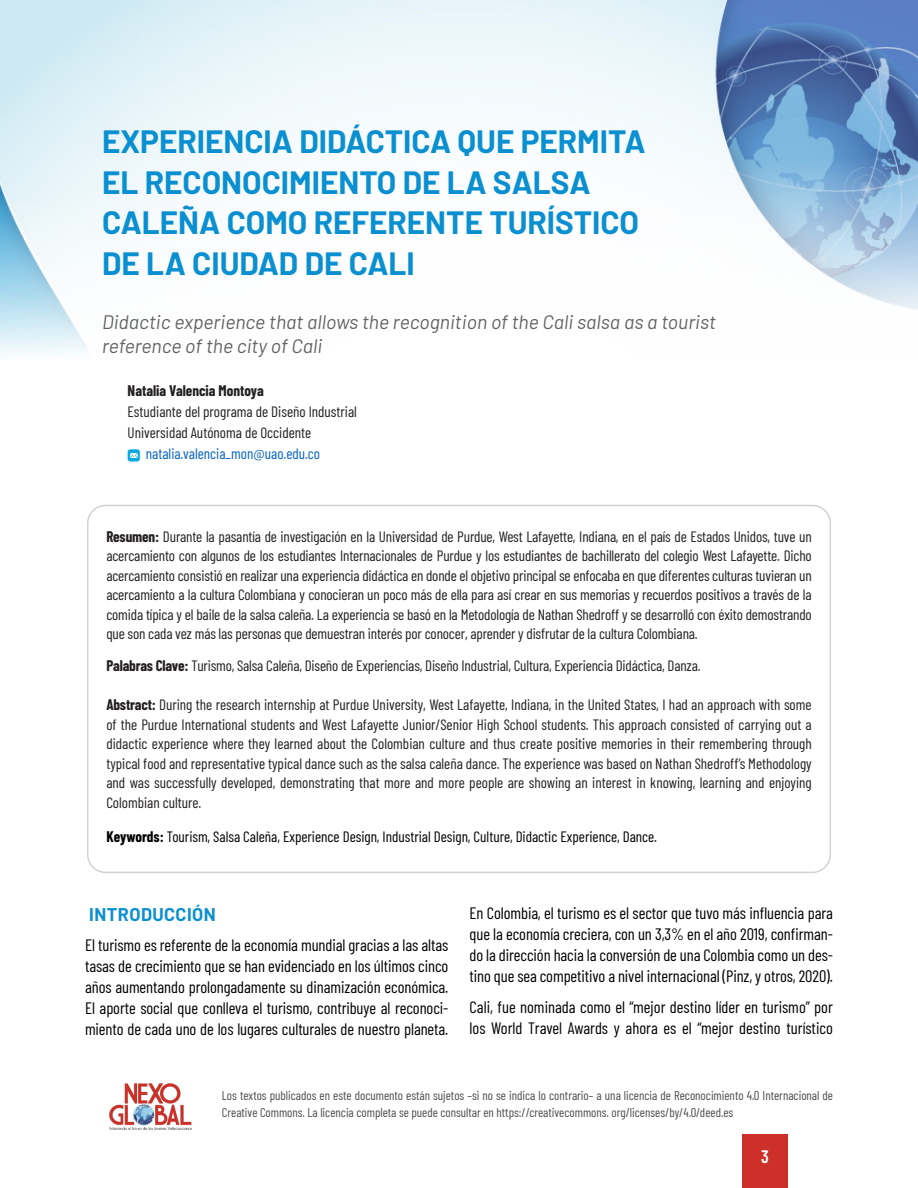
<style>
.page{position:relative;width:918px;height:1188px;background:#fff}
.page>*{position:absolute;margin:0;border:0;box-sizing:border-box;transform-origin:0 0}
.t1{font:700 31.5px "Barlow";color:#0a8fd1}
.t2{font:italic 19.5px "Barlow";color:#636366}
.t3{font:700 18px "Barlow";letter-spacing:.025em;color:#0a8fd1}
.t4{font:600 18px "Barlow Condensed";color:#fff}
.t5{font:16.5px/21px "Barlow Condensed";letter-spacing:-.005em;color:#000;text-align:justify}
.No_Spacing{font:15px/19.5px "Barlow Condensed";letter-spacing:-.01em;color:#231f20;text-align:justify}
.t6{font:15px "Barlow Condensed";color:#000}
.t7{font:15px "Barlow Condensed";color:#0563c1}
.No_Spacing-2{font:700 15px "Barlow Condensed";color:#231f20}
.t8{font:12.75px/17.1px "Barlow Condensed";color:#4b4c4d}
.s1{font-weight:700}
</style>
<div class="page">
<div style="left:743px;top:1134px;width:45px;height:54px;background:#cc3028"></div>
<img style="left:0;top:0;width:918px;height:355px">
<svg style="left:128px;top:449px;width:12px;height:13px"></svg>
<img style="left:109px;top:1083px;width:83px;height:48px">
<p class="t1" style="left:102px;top:118px;width:545px">EXPERIENCIA DIDÁCTICA QUE PERMITA</p>
<p class="t1" style="left:102px;top:159px;width:490px">EL RECONOCIMIENTO DE LA SALSA</p>
<p class="t1" style="left:102px;top:199px;width:539px">CALEÑA COMO REFERENTE TURÍSTICO</p>
<p class="t1" style="left:102px;top:240px;width:314px">DE LA CIUDAD DE CALI</p>
<p class="t2" style="left:102px;top:307px;width:616px">Didactic experience that allows the recognition of the Cali salsa as a tourist</p>
<p class="t2" style="left:102px;top:331px;width:222px">reference of the city of Cali</p>
<p class="No_Spacing-2" style="left:128px;top:380px;width:138px">Natalia Valencia Montoya</p>
<p class="No_Spacing" style="left:128px;top:401px;width:231px">Estudiante del programa de Diseño Industrial</p>
<p class="No_Spacing" style="left:128px;top:422px;width:185px">Universidad Autónoma de Occidente</p>
<p class="t7" style="left:146px;top:443px;width:176px">natalia.valencia_mon@uao.edu.co</p>
<p class="No_Spacing" style="left:106px;top:525px;width:707px"><span class="s1">Resumen:</span> Durante la pasantía de investigación en la Universidad de Purdue, West Lafayette, Indiana, en el país de Estados Unidos, tuve un acercamiento con algunos de los estudiantes Internacionales de Purdue y los estudiantes de bachillerato del colegio West Lafayette. Dicho acercamiento consistió en realizar una experiencia didáctica en donde el objetivo principal se enfocaba en que diferentes culturas tuvieran un acercamiento a la cultura Colombiana y conocieran un poco más de ella para así crear en sus memorias y recuerdos positivos a través de la comida típica y el baile de la salsa caleña. La experiencia se basó en la Metodología de Nathan Shedroff y se desarrolló con éxito demostrando que son cada vez más las personas que demuestran interés por conocer, aprender y disfrutar de la cultura Colombiana.</p>
<p class="No_Spacing" style="left:106px;top:655px;width:596px"><span class="s1">Palabras Clave:</span> Turismo, Salsa Caleña, Diseño de Experiencias, Diseño Industrial, Cultura, Experiencia Didáctica, Danza.</p>
<p class="No_Spacing" style="left:106px;top:694px;width:707px"><span class="s1">Abstract:</span> During the research internship at Purdue University, West Lafayette, Indiana, in the United States, I had an approach with some of the Purdue International students and West Lafayette Junior/Senior High School students. This approach consisted of carrying out a didactic experience where they learned about the Colombian culture and thus create positive memories in their remembering through typical food and representative typical dance such as the salsa caleña dance. The experience was based on Nathan Shedroff’s Methodology and was successfully developed, demonstrating that more and more people are showing an interest in knowing, learning and enjoying Colombian culture.</p>
<p class="t6" style="left:106px;top:825px;width:552px"><span class="s1">Keywords:</span> Tourism, Salsa Caleña, Experience Design, Industrial Design, Culture, Didactic Experience, Dance.</p>
<p class="t3" style="left:89px;top:901px;width:128px">INTRODUCCIÓN</p>
<p class="t5" style="left:85px;top:933px;width:365px">El turismo es referente de la economía mundial gracias a las altas tasas de crecimiento que se han evidenciado en los últimos cinco años aumentando prolongadamente su dinamización económica.<br>El aporte social que conlleva el turismo, contribuye al reconoci&shy;miento de cada uno de los lugares culturales de nuestro planeta.</p>
<p class="t5" style="left:470px;top:902px;width:365px">En Colombia, el turismo es el sector que tuvo más influencia para que la economía creciera, con un 3,3% en el año 2019, confirman&shy;do la dirección hacia la conversión de una Colombia como un des&shy;tino que sea competitivo a nivel internacional (Pinz, y otros, 2020).</p>
<p class="t5" style="left:470px;top:995px;width:365px">Cali, fue nominada como el “mejor destino líder en turismo” por los World Travel Awards y ahora es el “mejor destino turístico</p>
<p class="t8" style="left:222px;top:1086px;width:613px">Los textos publicados en este documento están sujetos –si no se indica lo contrario– a una licencia de Reconocimiento 4.0 Internacional de<br>Creative Commons. La licencia completa se puede consultar en https://creativecommons. org/licenses/by/4.0/deed.es</p>
<p class="t4" style="left:761px;top:1144px;width:9px">3</p>
</div>
